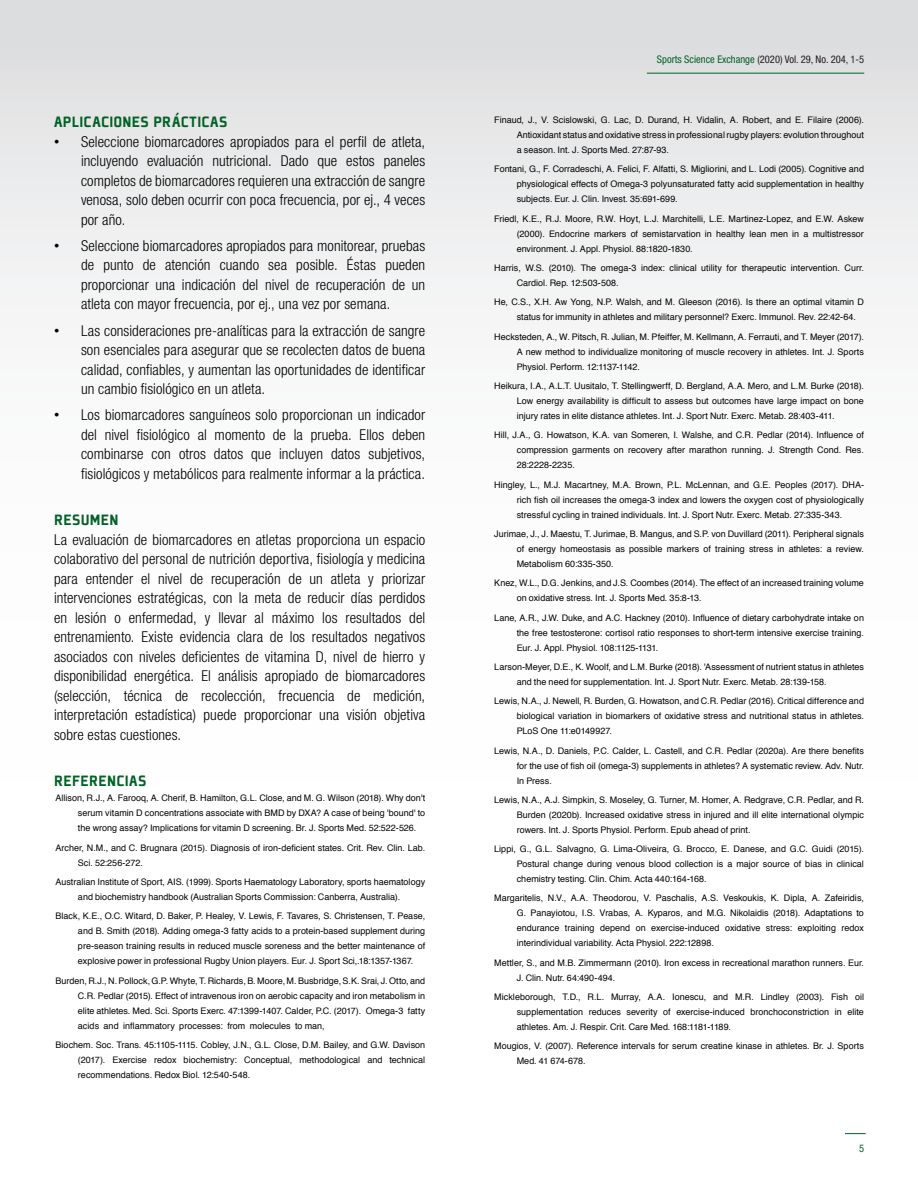
<style>
.page{position:relative;width:918px;height:1188px;background:#fff}
.page>*{position:absolute;margin:0;border:0;box-sizing:border-box;transform-origin:0 0}
.newbody_text_no_bull{font:900 16.5px "Plexes Pro";letter-spacing:.02em;color:#016226}
.newbody_text_no_bull-2{font:300 condensed 15px/19.5px "Helvetica Neue LT Std";letter-spacing:.005em;color:#000;text-align:justify}
.t1{font:condensed 10.5px "Helvetica Neue LT Std";color:#231f20}
.t2{font:condensed 10.5px "Helvetica Neue LT Std";color:#016226}
.t3{font:9px/15px "Helvetica";color:#040503;text-align:justify}
.s1{font-family:"Arial";font-weight:400;font-stretch:normal}
.s2{color:#016226}
</style>
<div class="page">
<div style="left:0;top:0;width:918px;height:1188px;background:linear-gradient(to bottom,#e8e9ea,#fff)"></div>
<hr style="left:647px;top:73px;width:217px;height:1px;background:#016226">
<svg style="left:845px;top:1133px;width:21px;height:1px"></svg>
<p class="newbody_text_no_bull" style="left:54px;top:112px;width:175px">APLICACIONES PRÁCTICAS</p>
<p class="newbody_text_no_bull-2" style="left:81px;top:131px;width:346px;text-indent:-27px"><span class="s1">•</span> Seleccione biomarcadores apropiados para el perfil de atleta, incluyendo evaluación nutricional. Dado que estos paneles completos de biomarcadores requieren una extracción de sangre venosa, solo deben ocurrir con poca frecuencia, por ej., 4 veces por año.</p>
<p class="newbody_text_no_bull-2" style="left:81px;top:236px;width:346px;text-indent:-27px"><span class="s1">•</span> Seleccione biomarcadores apropiados para monitorear, pruebas de punto de atención cuando sea posible. Éstas pueden proporcionar una indicación del nivel de recuperación de un atleta con mayor frecuencia, por ej., una vez por semana.</p>
<p class="newbody_text_no_bull-2" style="left:81px;top:320px;width:346px;text-indent:-27px"><span class="s1">•</span> Las consideraciones pre-analíticas para la extracción de sangre son esenciales para asegurar que se recolecten datos de buena calidad, confiables, y aumentan las oportunidades de identificar un cambio fisiológico en un atleta.</p>
<p class="newbody_text_no_bull-2" style="left:81px;top:405px;width:346px;text-indent:-27px"><span class="s1">•</span> Los biomarcadores sanguíneos solo proporcionan un indicador del nivel fisiológico al momento de la prueba. Ellos deben combinarse con otros datos que incluyen datos subjetivos, fisiológicos y metabólicos para realmente informar a la práctica.</p>
<p class="newbody_text_no_bull" style="left:54px;top:510px;width:66px">RESUMEN</p>
<p class="newbody_text_no_bull-2" style="left:54px;top:530px;width:373px">La evaluación de biomarcadores en atletas proporciona un espacio colaborativo del personal de nutrición deportiva, fisiología y medicina para entender el nivel de recuperación de un atleta y priorizar intervenciones estratégicas, con la meta de reducir días perdidos en lesión o enfermedad, y llevar al máximo los resultados del entrenamiento. Existe evidencia clara de los resultados negativos asociados con niveles deficientes de vitamina D, nivel de hierro y disponibilidad energética. El análisis apropiado de biomarcadores (selección, técnica de recolección, frecuencia de medición, interpretación estadística) puede proporcionar una visión objetiva sobre estas cuestiones.</p>
<p class="newbody_text_no_bull" style="left:54px;top:771px;width:94px">REFERENCIAS</p>
<p class="t3" style="left:78px;top:791px;width:349px;text-indent:-22px">Allison, R.J., A. Farooq, A. Cherif, B. Hamilton, G.L. Close, and M. G. Wilson (2018). Why don't serum vitamin D concentrations associate with BMD by DXA? A case of being 'bound' to the wrong assay? Implications for vitamin D screening. Br. J. Sports Med. 52:522-526.</p>
<p class="t3" style="left:78px;top:840px;width:349px;text-indent:-22px">Archer, N.M., and C. Brugnara (2015). Diagnosis of iron-deficient states. Crit. Rev. Clin. Lab.<br>Sci. 52:256-272.</p>
<p class="t3" style="left:56px;top:875px;width:371px;text-align:center">Australian Institute of Sport, AIS. (1999). Sports Haematology Laboratory, sports haematology and biochemistry handbook (Australian Sports Commission: Canberra, Australia).</p>
<p class="t3" style="left:78px;top:909px;width:349px;text-indent:-22px">Black, K.E., O.C. Witard, D. Baker, P. Healey, V. Lewis, F. Tavares, S. Christensen, T. Pease, and B. Smith (2018). Adding omega-3 fatty acids to a protein-based supplement during pre-season training results in reduced muscle soreness and the better maintenance of explosive power in professional Rugby Union players. Eur. J. Sport Sci,.18:1357-1367.</p>
<p class="t3" style="left:78px;top:973px;width:349px;text-indent:-22px">Burden, R.J., N. Pollock, G.P. Whyte, T. Richards, B. Moore, M. Busbridge, S.K. Srai, J. Otto, and C.R. Pedlar (2015). Effect of intravenous iron on aerobic capacity and iron metabolism in elite athletes. Med. Sci. Sports Exerc. 47:1399-1407. Calder, P.C. (2017). Omega-3 fatty acids and inflammatory processes: from molecules to man,</p>
<p class="t3" style="left:78px;top:1038px;width:349px;text-indent:-22px">Biochem. Soc. Trans. 45:1105-1115. Cobley, J.N., G.L. Close, D.M. Bailey, and G.W. Davison (2017). Exercise redox biochemistry: Conceptual, methodological and technical recommendations. Redox Biol. 12:540-548.</p>
<p class="t1" style="left:657px;top:53px;width:209px"><span class="s2">Sports Science Exchange</span> (2020) Vol. 29, No. 204, 1-5</p>
<p class="t3" style="left:517px;top:113px;width:349px;text-indent:-22px">Finaud, J., V. Scislowski, G. Lac, D. Durand, H. Vidalin, A. Robert, and E. Filaire (2006).<br>Antioxidant status and oxidative stress in professional rugby players: evolution throughout a season. Int. J. Sports Med. 27:87-93.</p>
<p class="t3" style="left:517px;top:162px;width:349px;text-indent:-22px">Fontani, G., F. Corradeschi, A. Felici, F. Alfatti, S. Migliorini, and L. Lodi (2005). Cognitive and physiological effects of Omega-3 polyunsaturated fatty acid supplementation in healthy subjects. Eur. J. Clin. Invest. 35:691-699.</p>
<p class="t3" style="left:517px;top:211px;width:349px;text-indent:-22px">Friedl, K.E., R.J. Moore, R.W. Hoyt, L.J. Marchitelli, L.E. Martinez-Lopez, and E.W. Askew (2000). Endocrine markers of semistarvation in healthy lean men in a multistressor environment. J. Appl. Physiol. 88:1820-1830.</p>
<p class="t3" style="left:517px;top:261px;width:349px;text-indent:-22px">Harris, W.S. (2010). The omega-3 index: clinical utility for therapeutic intervention. Curr.<br>Cardiol. Rep. 12:503-508.</p>
<p class="t3" style="left:517px;top:295px;width:349px;text-indent:-22px">He, C.S., X.H. Aw Yong, N.P. Walsh, and M. Gleeson (2016). Is there an optimal vitamin D status for immunity in athletes and military personnel? Exerc. Immunol. Rev. 22:42-64.</p>
<p class="t3" style="left:517px;top:329px;width:349px;text-indent:-22px">Hecksteden, A., W. Pitsch, R. Julian, M. Pfeiffer, M. Kellmann, A. Ferrauti, and T. Meyer (2017).<br>A new method to individualize monitoring of muscle recovery in athletes. Int. J. Sports Physiol. Perform. 12:1137-1142.</p>
<p class="t3" style="left:517px;top:379px;width:349px;text-indent:-22px">Heikura, I.A., A.L.T. Uusitalo, T. Stellingwerff, D. Bergland, A.A. Mero, and L.M. Burke (2018).<br>Low energy availability is difficult to assess but outcomes have large impact on bone injury rates in elite distance athletes. Int. J. Sport Nutr. Exerc. Metab. 28:403-411.</p>
<p class="t3" style="left:517px;top:428px;width:349px;text-indent:-22px">Hill, J.A., G. Howatson, K.A. van Someren, I. Walshe, and C.R. Pedlar (2014). Influence of compression garments on recovery after marathon running. J. Strength Cond. Res.<br>28:2228-2235.</p>
<p class="t3" style="left:517px;top:477px;width:349px;text-indent:-22px">Hingley, L., M.J. Macartney, M.A. Brown, P.L. McLennan, and G.E. Peoples (2017). DHA&shy;rich fish oil increases the omega-3 index and lowers the oxygen cost of physiologically stressful cycling in trained individuals. Int. J. Sport Nutr. Exerc. Metab. 27:335-343.</p>
<p class="t3" style="left:517px;top:527px;width:349px;text-indent:-22px">Jurimae, J., J. Maestu, T. Jurimae, B. Mangus, and S.P. von Duvillard (2011). Peripheral signals of energy homeostasis as possible markers of training stress in athletes: a review.<br>Metabolism 60:335-350.</p>
<p class="t3" style="left:517px;top:576px;width:349px;text-indent:-22px">Knez, W.L., D.G. Jenkins, and J.S. Coombes (2014). The effect of an increased training volume on oxidative stress. Int. J. Sports Med. 35:8-13.</p>
<p class="t3" style="left:517px;top:610px;width:349px;text-indent:-22px">Lane, A.R., J.W. Duke, and A.C. Hackney (2010). Influence of dietary carbohydrate intake on the free testosterone: cortisol ratio responses to short-term intensive exercise training.<br>Eur. J. Appl. Physiol. 108:1125-1131.</p>
<p class="t3" style="left:517px;top:659px;width:349px;text-indent:-22px">Larson-Meyer, D.E., K. Woolf, and L.M. Burke (2018). 'Assessment of nutrient status in athletes and the need for supplementation. Int. J. Sport Nutr. Exerc. Metab. 28:139-158.</p>
<p class="t3" style="left:517px;top:694px;width:349px;text-indent:-22px">Lewis, N.A., J. Newell, R. Burden, G. Howatson, and C.R. Pedlar (2016). Critical difference and biological variation in biomarkers of oxidative stress and nutritional status in athletes.<br>PLoS One 11:e0149927.</p>
<p class="t3" style="left:517px;top:743px;width:349px;text-indent:-22px">Lewis, N.A., D. Daniels, P.C. Calder, L. Castell, and C.R. Pedlar (2020a). Are there benefits for the use of fish oil (omega-3) supplements in athletes? A systematic review. Adv. Nutr.<br>In Press.</p>
<p class="t3" style="left:517px;top:792px;width:349px;text-indent:-22px">Lewis, N.A., A.J. Simpkin, S. Moseley, G. Turner, M. Homer, A. Redgrave, C.R. Pedlar, and R.<br>Burden (2020b). Increased oxidative stress in injured and ill elite international olympic rowers. Int. J. Sports Physiol. Perform. Epub ahead of print.</p>
<p class="t3" style="left:517px;top:842px;width:349px;text-indent:-22px">Lippi, G., G.L. Salvagno, G. Lima-Oliveira, G. Brocco, E. Danese, and G.C. Guidi (2015).<br>Postural change during venous blood collection is a major source of bias in clinical chemistry testing. Clin. Chim. Acta 440:164-168.</p>
<p class="t3" style="left:517px;top:891px;width:349px;text-indent:-22px">Margaritelis, N.V., A.A. Theodorou, V. Paschalis, A.S. Veskoukis, K. Dipla, A. Zafeiridis, G. Panayiotou, I.S. Vrabas, A. Kyparos, and M.G. Nikolaidis (2018). Adaptations to endurance training depend on exercise-induced oxidative stress: exploiting redox interindividual variability. Acta Physiol. 222:12898.</p>
<p class="t3" style="left:517px;top:955px;width:349px;text-indent:-22px">Mettler, S., and M.B. Zimmermann (2010). Iron excess in recreational marathon runners. Eur.<br>J. Clin. Nutr. 64:490-494.</p>
<p class="t3" style="left:517px;top:990px;width:349px;text-indent:-22px">Mickleborough, T.D., R.L. Murray, A.A. Ionescu, and M.R. Lindley (2003). Fish oil supplementation reduces severity of exercise-induced bronchoconstriction in elite athletes. Am. J. Respir. Crit. Care Med. 168:1181-1189.</p>
<p class="t3" style="left:517px;top:1039px;width:349px;text-indent:-22px">Mougios, V. (2007). Reference intervals for serum creatine kinase in athletes. Br. J. Sports<br>Med. 41 674-678.</p>
<p class="t2" style="left:859px;top:1142px;width:7px">5</p>
</div>
